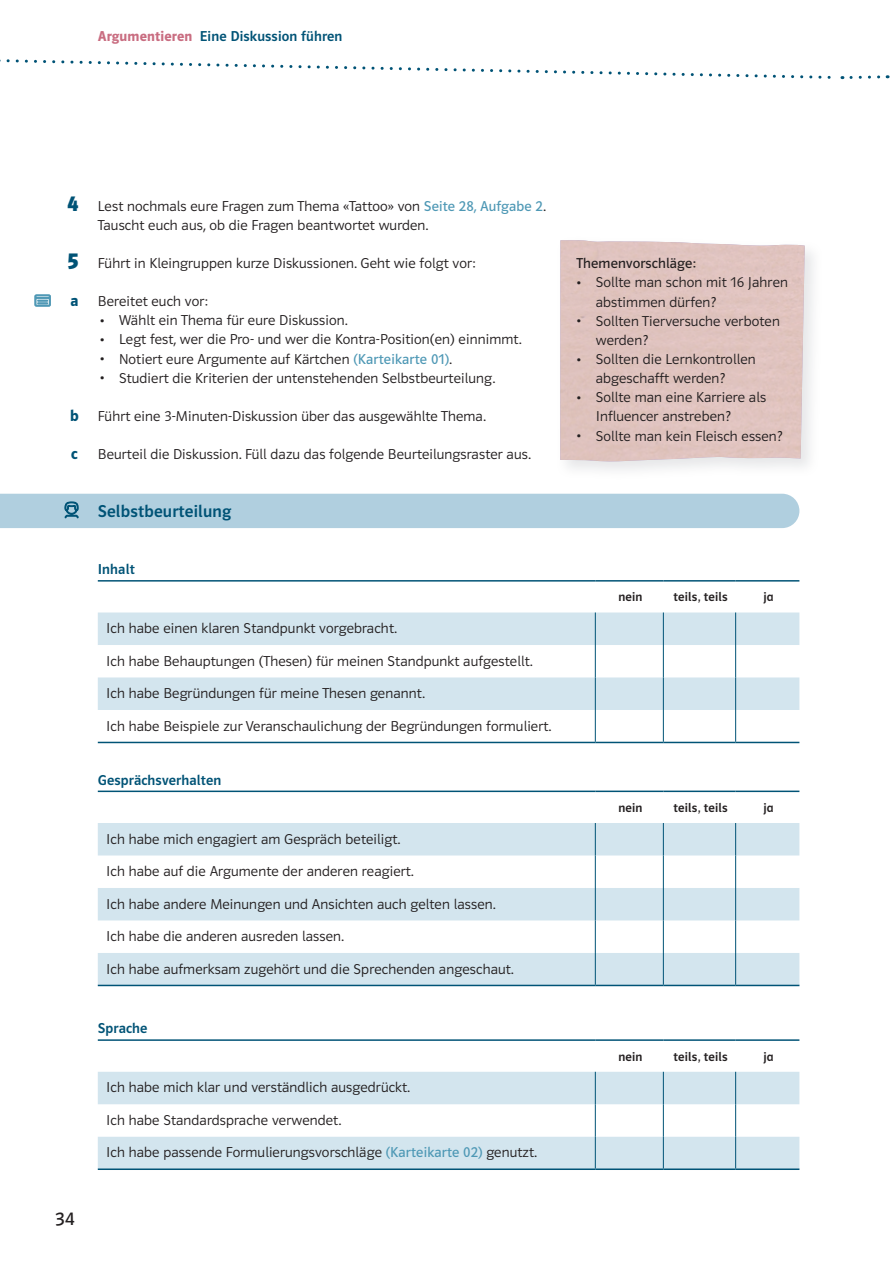
<style>
.page{position:relative;width:893px;height:1263px;background:#fff}
.page>*{position:absolute;margin:0;border:0;box-sizing:border-box;transform-origin:0 0}
.t1{font:19.5px "Polo CEF";color:#231f20}
.t2{font:500 17.25px "Polo CEF";letter-spacing:.01em;color:#005376}
.t3{font:600 15.9px "Polo CEF";color:#005376}
.t4{font:300 14.4px/19.2px "Polo CEF";letter-spacing:.01em;color:#231f20}
.t5{font:500 14.4px "Polo CEF";letter-spacing:.01em;color:#005376}
.t6{font:14.4px "Polo CEF";letter-spacing:.01em;color:#231f20}
.t7{font:500 12.75px "Polo CEF";letter-spacing:.01em;color:#231f20}
.s1{font-weight:600;color:#c96d81}
.s2{font-weight:700;font-size:22.5px;color:#005376}
.s3{font-weight:400;color:#4e98b5}
.s4{font-weight:600;font-size:15.9px;color:#005376}
.s5{font-size:12.75px}
</style>
<div class="page">
<svg style="left:98px;top:612px;width:701px;height:98px;fill:#d3e5ee"></svg>
<hr style="left:98px;top:580px;width:497px;height:2px;background:#005376">
<hr style="left:595px;top:580px;width:68px;height:2px;background:#005376">
<hr style="left:663px;top:580px;width:73px;height:2px;background:#005376">
<hr style="left:736px;top:580px;width:63px;height:2px;background:#005376">
<hr style="left:595px;top:612px;width:1px;height:33px;background:#005376">
<hr style="left:663px;top:612px;width:1px;height:33px;background:#005376">
<hr style="left:735px;top:612px;width:1px;height:33px;background:#005376">
<hr style="left:595px;top:645px;width:1px;height:32px;background:#005376">
<hr style="left:663px;top:645px;width:1px;height:32px;background:#005376">
<hr style="left:735px;top:645px;width:1px;height:32px;background:#005376">
<hr style="left:595px;top:677px;width:1px;height:33px;background:#005376">
<hr style="left:663px;top:677px;width:1px;height:33px;background:#005376">
<hr style="left:735px;top:677px;width:1px;height:33px;background:#005376">
<hr style="left:98px;top:742px;width:497px;height:1px;background:#005376">
<hr style="left:595px;top:742px;width:68px;height:1px;background:#005376">
<hr style="left:663px;top:742px;width:73px;height:1px;background:#005376">
<hr style="left:736px;top:742px;width:63px;height:1px;background:#005376">
<hr style="left:595px;top:710px;width:1px;height:32px;background:#005376">
<hr style="left:663px;top:710px;width:1px;height:32px;background:#005376">
<hr style="left:735px;top:710px;width:1px;height:32px;background:#005376">
<svg style="left:98px;top:823px;width:701px;height:162px;fill:#d3e5ee"></svg>
<hr style="left:98px;top:790px;width:497px;height:2px;background:#005376">
<hr style="left:595px;top:790px;width:68px;height:2px;background:#005376">
<hr style="left:663px;top:790px;width:73px;height:2px;background:#005376">
<hr style="left:736px;top:790px;width:63px;height:2px;background:#005376">
<hr style="left:595px;top:823px;width:1px;height:32px;background:#005376">
<hr style="left:663px;top:823px;width:1px;height:32px;background:#005376">
<hr style="left:735px;top:823px;width:1px;height:32px;background:#005376">
<hr style="left:595px;top:855px;width:1px;height:33px;background:#005376">
<hr style="left:663px;top:855px;width:1px;height:33px;background:#005376">
<hr style="left:735px;top:855px;width:1px;height:33px;background:#005376">
<hr style="left:98px;top:985px;width:497px;height:1px;background:#005376">
<hr style="left:595px;top:985px;width:68px;height:1px;background:#005376">
<hr style="left:663px;top:985px;width:73px;height:1px;background:#005376">
<hr style="left:736px;top:985px;width:63px;height:1px;background:#005376">
<hr style="left:595px;top:888px;width:1px;height:32px;background:#005376">
<hr style="left:663px;top:888px;width:1px;height:32px;background:#005376">
<hr style="left:735px;top:888px;width:1px;height:32px;background:#005376">
<hr style="left:595px;top:920px;width:1px;height:33px;background:#005376">
<hr style="left:663px;top:920px;width:1px;height:33px;background:#005376">
<hr style="left:735px;top:920px;width:1px;height:33px;background:#005376">
<hr style="left:595px;top:953px;width:1px;height:32px;background:#005376">
<hr style="left:663px;top:953px;width:1px;height:32px;background:#005376">
<hr style="left:735px;top:953px;width:1px;height:32px;background:#005376">
<svg style="left:98px;top:1072px;width:701px;height:96px;fill:#d3e5ee"></svg>
<hr style="left:98px;top:1039px;width:497px;height:2px;background:#005376">
<hr style="left:595px;top:1039px;width:68px;height:2px;background:#005376">
<hr style="left:663px;top:1039px;width:73px;height:2px;background:#005376">
<hr style="left:736px;top:1039px;width:63px;height:2px;background:#005376">
<hr style="left:595px;top:1072px;width:1px;height:32px;background:#005376">
<hr style="left:663px;top:1072px;width:1px;height:32px;background:#005376">
<hr style="left:735px;top:1072px;width:1px;height:32px;background:#005376">
<hr style="left:595px;top:1104px;width:1px;height:33px;background:#005376">
<hr style="left:663px;top:1104px;width:1px;height:33px;background:#005376">
<hr style="left:735px;top:1104px;width:1px;height:33px;background:#005376">
<hr style="left:98px;top:1168px;width:497px;height:2px;background:#005376">
<hr style="left:595px;top:1168px;width:68px;height:2px;background:#005376">
<hr style="left:663px;top:1168px;width:73px;height:2px;background:#005376">
<hr style="left:736px;top:1168px;width:63px;height:2px;background:#005376">
<hr style="left:595px;top:1137px;width:1px;height:31px;background:#005376">
<hr style="left:663px;top:1137px;width:1px;height:31px;background:#005376">
<hr style="left:735px;top:1137px;width:1px;height:31px;background:#005376">
<div style="left:560px;top:240px;width:245px;height:221px;background:#dfc3bf"></div>
<svg style="left:0;top:59px;width:888px;height:21px"></svg>
<div style="left:0;top:494px;width:799px;height:34px;background:#b0cfdf"></div>
<p class="t5" style="left:98px;top:27px;width:246px"><span class="s1">Argumentieren</span> Eine Diskussion führen</p>
<p class="t4" style="left:98px;top:196px;width:450px;text-indent:-30px"><span class="s2">4</span> Lest nochmals eure Fragen zum Thema «Tattoo» von <span class="s3">Seite 28, Aufgabe 2</span>.<br>Tauscht euch aus, ob die Fragen beantwor tet wurden.</p>
<p class="t4" style="left:67px;top:254px;width:410px"><span class="s2">5</span> Führt in Kleingruppen kurze Diskussionen. Geht wie folgt vor:</p>
<p class="t4" style="left:70px;top:292px;width:139px"><span class="s4">a</span> Bereitet euch vor:</p>
<p class="t4" style="left:100px;top:311px;width:249px"><span class="s5">•</span> Wählt ein Thema für eure Diskussion.</p>
<p class="t4" style="left:100px;top:330px;width:423px"><span class="s5">•</span> Legt fest, wer die Pro- und wer die Kontra-Position(en) einnimmt.</p>
<p class="t4" style="left:100px;top:349px;width:354px"><span class="s5">•</span> Notiert eure Argumente auf Kärtchen <span class="s3">(Karteikarte 01)</span>.</p>
<p class="t4" style="left:100px;top:368px;width:397px"><span class="s5">•</span> Studiert die Kriterien der untenstehenden Selbstbeurteilung.</p>
<p class="t4" style="left:70px;top:407px;width:417px"><span class="s4">b</span> Führt eine 3-Minuten-Diskussion über das ausgewählte Thema.</p>
<p class="t3" style="left:71px;top:444px;width:8px">c</p>
<p class="t4" style="left:98px;top:445px;width:435px">Beurteil die Diskussion. Füll dazu das folgende Beurteilungsraster aus.</p>
<p class="t2" style="left:98px;top:501px;width:135px">Selbstbeurteilung</p>
<p class="t5" style="left:98px;top:561px;width:39px">Inhalt</p>
<p class="t4" style="left:106px;top:619px;width:292px">Ich habe einen klaren Standpunkt vorgebracht.</p>
<p class="t4" style="left:106px;top:651px;width:428px">Ich habe Behauptungen (Thesen) für meinen Standpunkt aufgestellt.</p>
<p class="t4" style="left:106px;top:684px;width:320px">Ich habe Begründungen für meine Thesen genannt.</p>
<p class="t4" style="left:106px;top:716px;width:447px">Ich habe Beispiele zur Veranschaulichung der Begründungen formuliert.</p>
<p class="t5" style="left:98px;top:771px;width:125px">Gesprächsverhalten</p>
<p class="t4" style="left:106px;top:829px;width:296px">Ich habe mich engagiert am Gespräch beteiligt.</p>
<p class="t4" style="left:106px;top:862px;width:309px">Ich habe auf die Argumente der anderen reagiert.</p>
<p class="t4" style="left:106px;top:894px;width:391px">Ich habe andere Meinungen und Ansichten auch gelten lassen.</p>
<p class="t4" style="left:106px;top:927px;width:239px">Ich habe die anderen ausreden lassen.</p>
<p class="t4" style="left:106px;top:959px;width:409px">Ich habe aufmerksam zugehört und die Sprechenden angeschaut.</p>
<p class="t5" style="left:98px;top:1020px;width:51px">Sprache</p>
<h1 class="t1" style="left:55px;top:1207px;width:21px">34</h1>
<p class="t4" style="left:106px;top:1078px;width:305px">Ich habe mich klar und verständlich ausgedrückt.</p>
<p class="t4" style="left:106px;top:1110px;width:236px">Ich habe Standardsprache verwendet.</p>
<p class="t4" style="left:106px;top:1143px;width:432px">Ich habe passende Formulierungsvorschläge <span class="s3">(Karteikarte 02)</span> genutzt.</p>
<p class="t6" style="left:577px;top:255px;width:121px">Themenvorschläge:</p>
<p class="t4" style="left:596px;top:273px;width:194px;text-indent:-19px"><span class="s5">•</span> Sollte man schon mit 16 Jahren abstimmen dürfen?</p>
<p class="t4" style="left:596px;top:311px;width:186px;text-indent:-19px"><span class="s5">•</span> Sollten Tierversuche verboten werden?</p>
<p class="t4" style="left:596px;top:350px;width:161px;text-indent:-19px"><span class="s5">•</span> Sollten die Lernkontrollen abgeschafft werden?</p>
<p class="t4" style="left:596px;top:388px;width:172px;text-indent:-19px"><span class="s5">•</span> Sollte man eine Karriere als<br>Influencer anstreben?</p>
<p class="t4" style="left:577px;top:426px;width:207px"><span class="s5">•</span> Sollte man kein Fleisch essen?</p>
<p class="t7" style="left:618px;top:590px;width:26px">nein</p>
<p class="t7" style="left:674px;top:590px;width:55px">teils, teils</p>
<p class="t7" style="left:763px;top:590px;width:12px">ja</p>
<p class="t7" style="left:618px;top:800px;width:26px">nein</p>
<p class="t7" style="left:674px;top:800px;width:55px">teils, teils</p>
<p class="t7" style="left:763px;top:800px;width:12px">ja</p>
<p class="t7" style="left:618px;top:1049px;width:26px">nein</p>
<p class="t7" style="left:674px;top:1049px;width:55px">teils, teils</p>
<p class="t7" style="left:763px;top:1049px;width:12px">ja</p>
</div>
